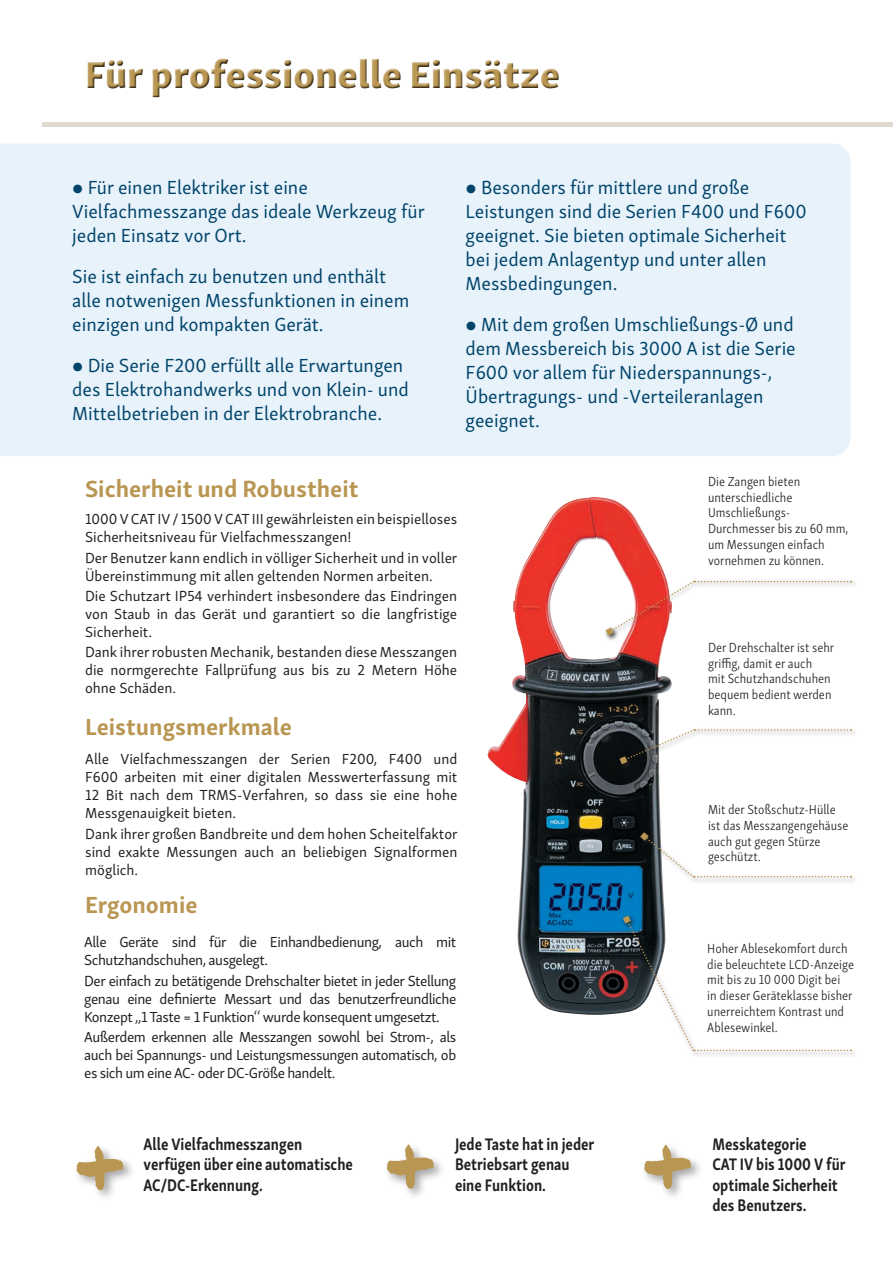
<style>
.page{position:relative;width:893px;height:1263px;background:#fff}
.page>*{position:absolute;margin:0;border:0;box-sizing:border-box;transform-origin:0 0}
.t1{font:39px "Skolar Sans Latn Eb";color:#b99652}
.t2{font:700 24px "Skolar Sans Latn";color:#b99652}
.t3{font:19.5px/24px "Skolar Sans Latn";color:#00446a}
.t4{font:700 17.25px/20.1px "Skolar Sans Latn";color:#231f20;scale:.85 1}
.t5{font:15px/18px "Skolar Sans Latn";color:#231f20;text-align:justify}
.t6{font:15px/18px "Skolar Sans Latn";letter-spacing:-.03em;color:#231f20}
.t7{font:300 13.5px/15.8px "Skolar Sans Latn Cn";color:#231f20}
</style>
<div class="page">
<div style="left:0;top:144px;width:850px;height:312px;background:#e8f2fa"></div>
<img style="left:487px;top:497px;width:185px;height:518px">
<svg style="left:638px;top:830px;width:217px;height:54px;fill:#f5f5f5"></svg>
<svg style="left:640px;top:832px;width:211px;height:45px"></svg>
<svg style="left:604px;top:579px;width:251px;height:63px"></svg>
<svg style="left:605px;top:581px;width:246px;height:55px"></svg>
<svg style="left:618px;top:727px;width:237px;height:43px"></svg>
<svg style="left:619px;top:729px;width:232px;height:35px"></svg>
<svg style="left:621px;top:913px;width:234px;height:143px"></svg>
<svg style="left:623px;top:915px;width:228px;height:136px"></svg>
<div style="left:85px;top:57px;width:476px;height:42px;background:#231f20;opacity:.75"></div>
<div style="left:73px;top:1143px;width:62px;height:59px;background:#231f20;opacity:.4"></div>
<svg style="left:77px;top:1146px;width:46px;height:45px"></svg>
<div style="left:384px;top:1142px;width:62px;height:59px;background:#231f20;opacity:.4"></div>
<svg style="left:387px;top:1144px;width:47px;height:45px"></svg>
<div style="left:641px;top:1142px;width:62px;height:59px;background:#231f20;opacity:.4"></div>
<svg style="left:644px;top:1145px;width:47px;height:44px"></svg>
<div style="left:43px;top:122px;width:850px;height:5px;background:#e0d9cf"></div>
<h1 class="t1" style="left:85px;top:41px;width:476px">Für professionelle Einsätze</h1>
<h3 class="t3" style="left:72px;top:174px;width:354px">● Für einen Elektriker ist eine<br>Vielfachmesszange das ideale Werkzeug für jeden Einsatz vor Ort.</h3>
<h3 class="t3" style="left:72px;top:263px;width:339px">Sie ist einfach zu benutzen und enthält alle notwenigen Messfunktionen in einem einzigen und kompakten Gerät.</h3>
<h3 class="t3" style="left:72px;top:352px;width:338px">● Die Serie F200 erfüllt alle Erwartungen des Elektrohandwerks und von Klein- und<br>Mittelbetrieben in der Elektrobranche.</h3>
<h3 class="t3" style="left:466px;top:174px;width:342px">● Besonders für mittlere und große Leistungen sind die Serien F400 und F600 geeignet. Sie bieten optimale Sicherheit bei jedem Anlagentyp und unter allen Messbedingungen.</h3>
<h3 class="t3" style="left:466px;top:311px;width:332px">● Mit dem großen Umschließungs-Ø und dem Messbereich bis 3000 A ist die Serie<br>F600 vor allem für Niederspannungs-,<br>Übertragungs- und -Verteileranlagen geeignet.</h3>
<h2 class="t2" style="left:85px;top:470px;width:275px">Sicherheit und Robustheit</h2>
<p class="t5" style="left:85px;top:509px;width:374px">1000 V CAT IV / 1500 V CAT III gewährleisten ein beispielloses<br>Sicherheitsniveau für Vielfachmesszangen!</p>
<p class="t5" style="left:85px;top:547px;width:374px">Der Benutzer kann endlich in völliger Sicherheit und in voller<br>Übereinstimmung mit allen geltenden Normen arbeiten.</p>
<p class="t5" style="left:85px;top:585px;width:374px">Die Schutzart IP54 verhindert insbesondere das Eindringen von Staub in das Gerät und garantiert so die langfristige Sicherheit.</p>
<p class="t5" style="left:85px;top:642px;width:374px">Dank ihrer robusten Mechanik, bestanden diese Messzangen die normgerechte Fallprüfung aus bis zu 2 Metern Höhe ohne Schäden.</p>
<h2 class="t2" style="left:85px;top:707px;width:208px">Leistungsmerkmale</h2>
<p class="t5" style="left:85px;top:749px;width:374px">Alle Vielfachmesszangen der Serien F200, F400 und F600 arbeiten mit einer digitalen Messwerterfassung mit 12 Bit nach dem TRMS-Verfahren, so dass sie eine hohe Messgenauigkeit bieten.</p>
<p class="t5" style="left:85px;top:823px;width:374px">Dank ihrer großen Bandbreite und dem hohen Scheitelfaktor sind exakte Messungen auch an beliebigen Signalformen möglich.</p>
<h2 class="t2" style="left:85px;top:886px;width:114px">Ergonomie</h2>
<p class="t6" style="left:84px;top:932px;width:374px">Alle Geräte sind für die Einhandbedienung, auch mit<br>Schutzhandschuhen, ausgelegt.</p>
<p class="t5" style="left:84px;top:970px;width:374px">Der einfach zu betätigende Drehschalter bietet in jeder Stellung genau eine definierte Messart und das benutzerfreundliche Konzept ‚‚1 Taste = 1 Funktion‘‘ wurde konsequent umgesetzt.</p>
<p class="t5" style="left:84px;top:1026px;width:374px">Außerdem erkennen alle Messzangen sowohl bei Strom-, als auch bei Spannungs- und Leistungsmessungen automatisch, ob es sich um eine AC- oder DC-Größe handelt.</p>
<p class="t7" style="left:708px;top:472px;width:142px">Die Zangen bieten unterschiedliche<br>Umschließungs-<br>Durchmesser bis zu 60 mm, um Messungen einfach vornehmen zu können.</p>
<p class="t7" style="left:708px;top:639px;width:128px">Der Drehschalter ist sehr griffig, damit er auch<br>mit Schutzhandschuhen bequem bedient werden kann.</p>
<p class="t7" style="left:708px;top:801px;width:142px">Mit der Stoßschutz-Hülle ist das Messzangengehäuse auch gut gegen Stürze geschützt.</p>
<p class="t7" style="left:707px;top:939px;width:148px">Hoher Ablesekomfort durch die beleuchtete LCD-Anzeige mit bis zu 10 000 Digit bei<br>in dieser Geräteklasse bisher unerreichtem Kontrast und<br>Ablesewinkel.</p>
<p class="t4" style="left:144px;top:1133px;width:248px">Alle Vielfachmesszangen verfügen über eine automatische<br>AC/DC-Erkennung.</p>
<p class="t4" style="left:455px;top:1133px;width:165px">Jede Taste hat in jeder<br>Betriebsart genau eine Funktion.</p>
<p class="t4" style="left:712px;top:1133px;width:158px">Messkategorie<br>CAT IV bis 1000 V für optimale Sicherheit des Benutzers.</p>
</div>
